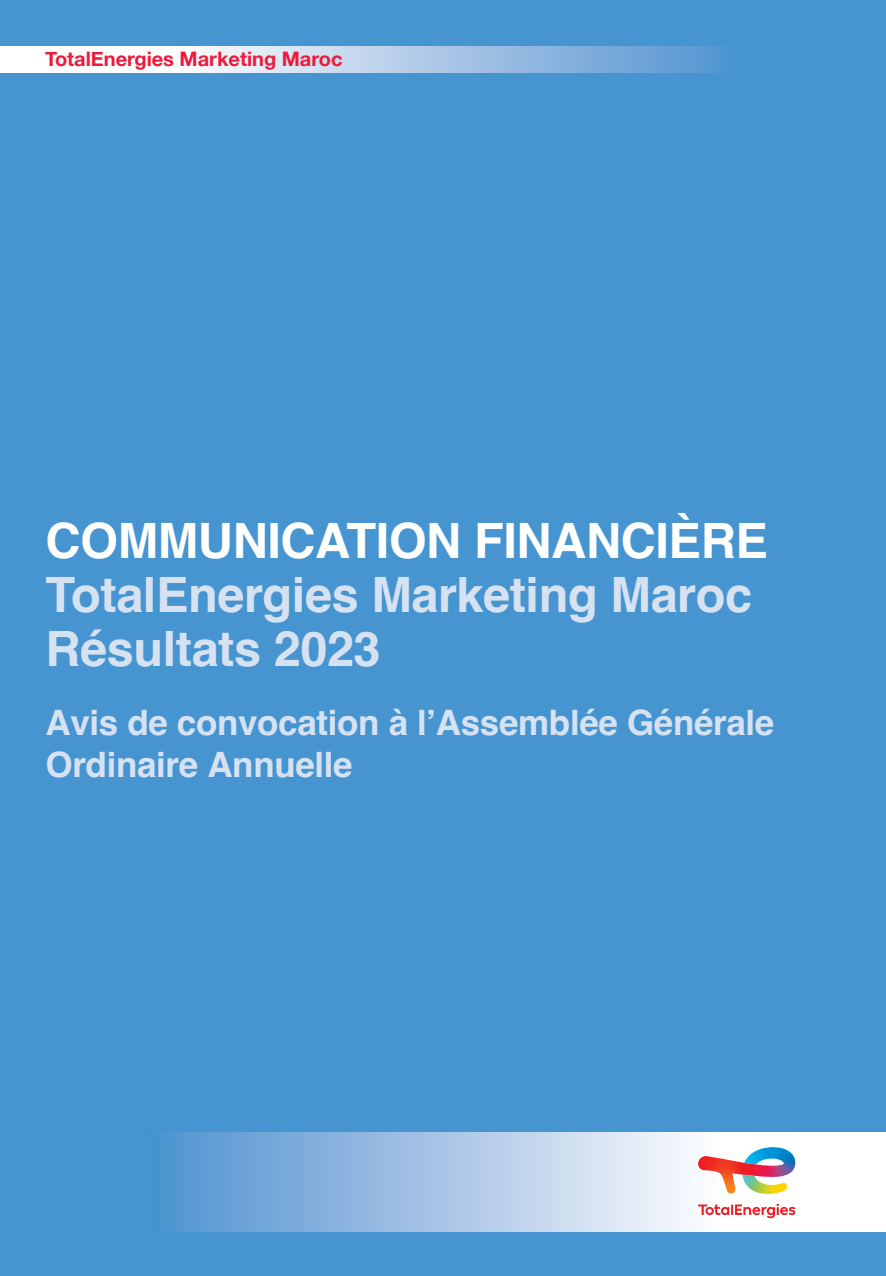
<style>
.page{position:relative;width:886px;height:1276px;background:#4694d0}
.page>*{position:absolute;margin:0;border:0;box-sizing:border-box;transform-origin:0 0}
.t1{font:700 48.75px/53.8px "Helvetica";letter-spacing:-.01em;color:#d6e2f2}
.t2{font:700 48.75px "Helvetica";letter-spacing:-.01em;color:#fff}
.t3{font:700 35px/42px "Helvetica";letter-spacing:-.01em;color:#d6e2f2}
.t4{font:700 20px "Helvetica Neue";color:#ed1a3a}
</style>
<div class="page">
<div style="left:0;top:46px;width:743px;height:27px;background:linear-gradient(to right,#fff,#5795d1)"></div>
<div style="left:149px;top:1132px;width:737px;height:99px;background:linear-gradient(to right,#5694d1,#fff)"></div>
<svg style="left:698px;top:1203px;width:97px;height:15px"></svg>
<img style="left:698px;top:1147px;width:98px;height:48px">
<p class="t4" style="left:45px;top:44px;width:299px">TotalEnergies Marketing Maroc</p>
<h1 class="t2" style="left:46px;top:511px;width:724px">COMMUNICATION FINANCIÈRE</h1>
<h1 class="t1" style="left:46px;top:573px;width:708px">TotalEnergies Marketing Maroc<br>Résultats 2023</h1>
<p class="t3" style="left:46px;top:706px;width:730px">Avis de convocation à l’Assemblée Générale<br>Ordinaire Annuelle</p>
</div>
